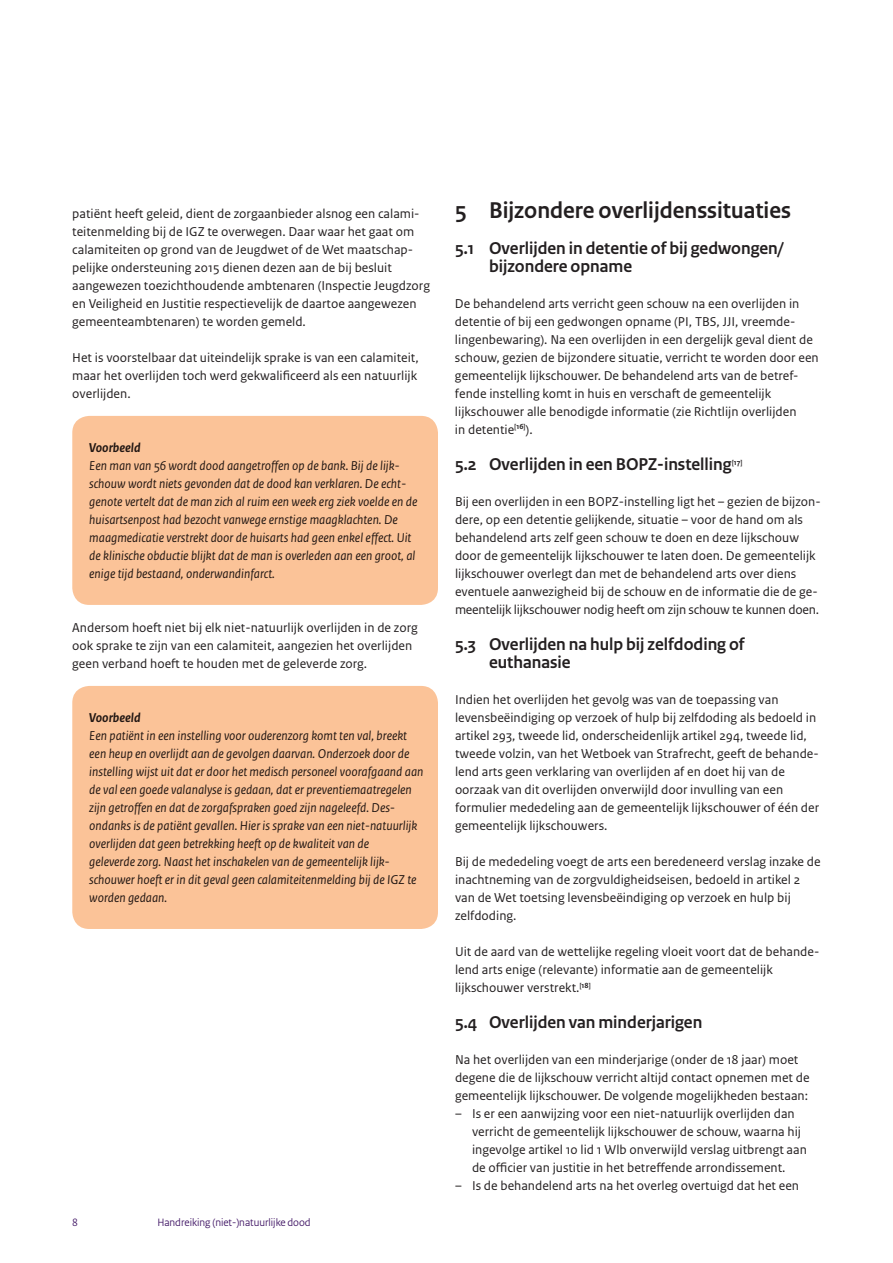
<style>
.page{position:relative;width:893px;height:1263px;background:#fff}
.page>*{position:absolute;margin:0;border:0;box-sizing:border-box;transform-origin:0 0}
.t1{font:700 24px "Rijksoverheid Sans Heading";color:#231f20}
.t2{font:700 18px/18px "Rijksoverheid Sans Heading";color:#231f20}
.t3{font:13.5px/18px "Rijksoverheid Sans Text";color:#231f20}
.t4{font:italic 13.5px/18px "Rijksoverheid Sans Text";color:#231f20}
.t5{font:italic 700 13.5px "Rijksoverheid Sans Text";color:#231f20}
.t6{font:11.25px "Rijksoverheid Sans";color:#3f1464}
.t7{font:700 7.8px "Rijksoverheid Sans Text";color:#231f20}
</style>
<div class="page">
<div style="left:72px;top:416px;width:366px;height:189px;background:#fbc398;border-radius:17px"></div>
<div style="left:72px;top:686px;width:366px;height:243px;background:#fbc398;border-radius:17px"></div>
<p class="t3" style="left:72px;top:205px;width:359px">patiënt heeft geleid, dient de zorgaanbieder alsnog een calami&shy;teitenmelding bij de IGZ te overwegen. Daar waar het gaat om calamiteiten op grond van de Jeugdwet of de Wet maatschap&shy;pelijke ondersteuning 2015 dienen dezen aan de bij besluit aangewezen toezichthoudende ambtenaren (Inspectie Jeugdzorg en Veiligheid en Justitie respectievelijk de daartoe aangewezen gemeenteambtenaren) te worden gemeld.</p>
<p class="t3" style="left:72px;top:349px;width:348px;text-align:justify">Het is voorstelbaar dat uiteindelijk sprake is van een calamiteit, maar het overlijden toch werd gekwalificeerd als een natuurlijk overlijden.</p>
<p class="t5" style="left:89px;top:440px;width:53px">Voorbeeld</p>
<p class="t4" style="left:89px;top:457px;width:330px">Een man van 56 wordt dood aangetroffen op de bank. Bij de lijk&shy;schouw wordt niets gevonden dat de dood kan verklaren. De echt&shy;genote vertelt dat de man zich al ruim een week erg ziek voelde en de huisartsenpost had bezocht vanwege ernstige maagklachten. De maagmedicatie verstrekt door de huisarts had geen enkel effect. Uit de klinische obductie blijkt dat de man is overleden aan een groot, al enige tijd bestaand, onderwandinfarct.</p>
<p class="t3" style="left:72px;top:619px;width:347px">Andersom hoeft niet bij elk niet-natuurlijk overlijden in de zorg ook sprake te zijn van een calamiteit, aangezien het overlijden geen verband hoeft te houden met de geleverde zorg.</p>
<p class="t5" style="left:89px;top:710px;width:53px">Voorbeeld</p>
<p class="t4" style="left:89px;top:727px;width:336px">Een patiënt in een instelling voor ouderenzorg komt ten val, breekt een heup en overlijdt aan de gevolgen daarvan. Onderzoek door de instelling wijst uit dat er door het medisch personeel voorafgaand aan de val een goede valanalyse is gedaan, dat er preventiemaatregelen zijn getroffen en dat de zorgafspraken goed zijn nageleefd. Des&shy;ondanks is de patiënt gevallen. Hier is sprake van een niet-natuurlijk overlijden dat geen betrekking heeft op de kwaliteit van de<br>geleverde zorg. Naast het inschakelen van de gemeentelijk lijk&shy;schouwer hoeft er in dit geval geen calamiteitenmelding bij de IGZ te worden gedaan.</p>
<p class="t6" style="left:72px;top:1216px;width:7px">8</p>
<p class="t6" style="left:157px;top:1216px;width:155px">Handreiking (niet-)natuurlijke dood</p>
<h1 class="t1" style="left:455px;top:197px;width:337px">5 Bijzondere overlijdenssituaties</h1>
<h2 class="t2" style="left:489px;top:239px;width:296px;text-indent:-34px">5.1 Overlijden in detentie of bij gedwongen/ bijzondere opname</h2>
<p class="t3" style="left:455px;top:295px;width:365px">De behandelend arts verricht geen schouw na een overlijden in detentie of bij een gedwongen opname (PI, TBS, JJI, vreemde&shy;lingenbewaring). Na een overlijden in een dergelijk geval dient de schouw, gezien de bijzondere situatie, verricht te worden door een gemeentelijk lijkschouwer. De behandelend arts van de betref&shy;fende instelling komt in huis en verschaft de gemeentelijk lijkschouwer alle benodigde informatie (zie Richtlijn overlijden<br>in detentie<sup>[16]</sup>).</p>
<h2 class="t2" style="left:455px;top:455px;width:278px">5.2 Overlijden in een BOPZ-instelling</h2>
<p class="t7" style="left:732px;top:458px;width:12px">[17]</p>
<p class="t3" style="left:455px;top:493px;width:367px">Bij een overlijden in een BOPZ-instelling ligt het – gezien de bijzon&shy;dere, op een detentie gelijkende, situatie – voor de hand om als behandelend arts zelf geen schouw te doen en deze lijkschouw door de gemeentelijk lijkschouwer te laten doen. De gemeentelijk lijkschouwer overlegt dan met de behandelend arts over diens eventuele aanwezigheid bij de schouw en de informatie die de ge&shy;meentelijk lijkschouwer nodig heeft om zijn schouw te kunnen doen.</p>
<h2 class="t2" style="left:489px;top:635px;width:257px;text-indent:-34px">5.3 Overlijden na hulp bij zelfdoding of euthanasie</h2>
<p class="t3" style="left:455px;top:691px;width:366px">Indien het overlijden het gevolg was van de toepassing van levensbeëindiging op verzoek of hulp bij zelfdoding als bedoeld in artikel 293, tweede lid, onderscheidenlijk artikel 294, tweede lid, tweede volzin, van het Wetboek van Strafrecht, geeft de behande&shy;lend arts geen verklaring van overlijden af en doet hij van de oorzaak van dit overlijden onverwijld door invulling van een formulier mededeling aan de gemeentelijk lijkschouwer of één der gemeentelijk lijkschouwers.</p>
<p class="t3" style="left:455px;top:853px;width:367px">Bij de mededeling voegt de arts een beredeneerd verslag inzake de inachtneming van de zorgvuldigheidseisen, bedoeld in artikel 2 van de Wet toetsing levensbeëindiging op verzoek en hulp bij zelfdoding.</p>
<p class="t3" style="left:455px;top:943px;width:366px">Uit de aard van de wettelijke regeling vloeit voort dat de behande&shy;lend arts enige (relevante) informatie aan de gemeentelijk lijkschouwer verstrekt.<sup>[18]</sup></p>
<h2 class="t2" style="left:455px;top:1013px;width:249px">5.4 Overlijden van minderjarigen</h2>
<p class="t3" style="left:455px;top:1051px;width:356px">Na het overlijden van een minderjarige (onder de 18 jaar) moet degene die de lijkschouw verricht altijd contact opnemen met de gemeentelijk lijkschouwer. De volgende mogelijkheden bestaan:</p>
<p class="t3" style="left:472px;top:1105px;width:336px;text-indent:-17px">– Is er een aanwijzing voor een niet-natuurlijk overlijden dan verricht de gemeentelijk lijkschouwer de schouw, waarna hij ingevolge artikel 10 lid 1 Wlb onverwijld verslag uitbrengt aan de officier van justitie in het betreffende arrondissement.</p>
<p class="t3" style="left:455px;top:1177px;width:346px">– Is de behandelend arts na het overleg overtuigd dat het een</p>
</div>
